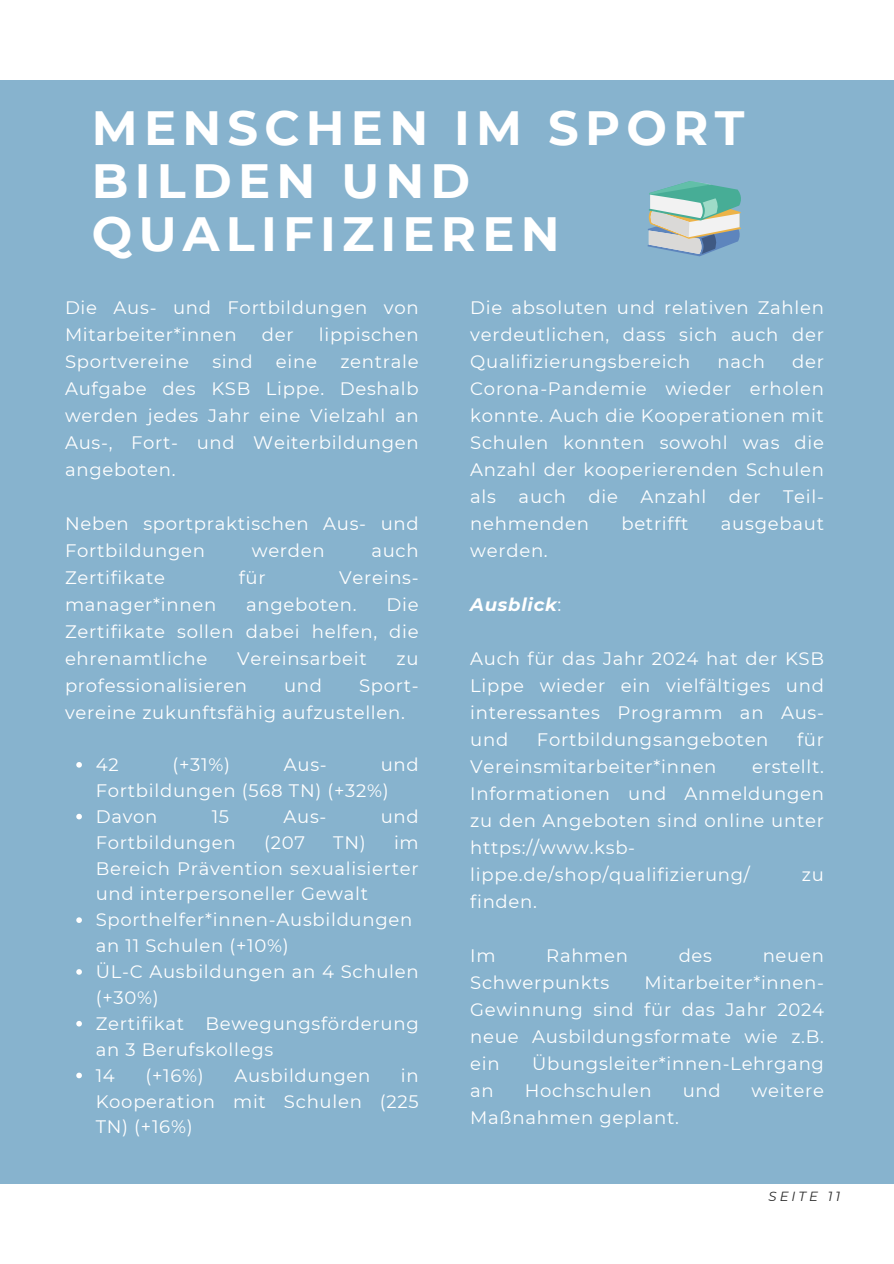
<style>
.page{position:relative;width:894px;height:1264px;background:#fff}
.page>*{position:absolute;margin:0;border:0;box-sizing:border-box;transform-origin:0 0}
.t1{font:700 48px/52.8px "Montserrat";letter-spacing:.13em;color:#fff}
.t2{font:18px/27px "Montserrat";letter-spacing:.04em;color:#fff;text-align:justify}
.t3{font:italic 700 18px "Montserrat";letter-spacing:.04em;color:#fff}
.t4{font:italic 13.2px "Montserrat";letter-spacing:.23em;color:#2a2a2a}
.s1{font-weight:400;font-style:normal}
</style>
<div class="page">
<div style="left:0;top:80px;width:893px;height:1103px;background:#87b3ce"></div>
<svg style="left:647px;top:181px;width:93px;height:75px"></svg>
<svg style="left:76px;top:762px;width:6px;height:5px"></svg>
<svg style="left:76px;top:813px;width:6px;height:6px"></svg>
<svg style="left:76px;top:917px;width:6px;height:6px"></svg>
<svg style="left:76px;top:969px;width:6px;height:5px"></svg>
<svg style="left:76px;top:1021px;width:6px;height:5px"></svg>
<svg style="left:76px;top:1072px;width:6px;height:6px"></svg>
<h1 class="t1" style="left:92px;top:101px;width:654px">MENSCHEN IM SPORT<br>BILDEN UND<br>QUALIFIZIEREN</h1>
<p class="t2" style="left:65px;top:294px;width:355px">Die Aus- und Fortbildungen von<br>Mitarbeiter*innen</p>
<p class="t2" style="left:262px;top:321px;width:33px">der</p>
<p class="t2" style="left:319px;top:321px;width:101px">lippischen</p>
<p class="t2" style="left:65px;top:348px;width:355px;text-indent:275px">zentrale Aufgabe des KSB Lippe. Deshalb werden jedes Jahr eine Vielzahl an Aus-, Fort- und Weiterbildungen angeboten.</p>
<p class="t2" style="left:65px;top:510px;width:355px">Neben sportpraktischen Aus- und<br>Fortbildungen</p>
<p class="t2" style="left:65px;top:348px;width:125px">Sportvereine</p>
<p class="t2" style="left:212px;top:348px;width:42px">sind</p>
<p class="t2" style="left:276px;top:348px;width:43px">eine</p>
<p class="t2" style="left:252px;top:537px;width:74px">werden</p>
<p class="t2" style="left:371px;top:537px;width:49px">auch</p>
<p class="t2" style="left:65px;top:564px;width:101px">Zertifikate</p>
<p class="t2" style="left:238px;top:564px;width:28px">für</p>
<p class="t2" style="left:339px;top:564px;width:81px">Vereins-</p>
<p class="t2" style="left:65px;top:591px;width:153px">manager*innen</p>
<p class="t2" style="left:246px;top:591px;width:112px">angeboten.</p>
<p class="t2" style="left:65px;top:591px;width:355px;text-indent:321px">Die Zertifikate sollen dabei helfen, die ehrenamtliche</p>
<p class="t2" style="left:237px;top:645px;width:131px">Vereinsarbeit</p>
<p class="t2" style="left:396px;top:645px;width:24px">zu</p>
<p class="t2" style="left:65px;top:672px;width:184px">professionalisieren</p>
<p class="t2" style="left:284px;top:672px;width:40px">und</p>
<p class="t2" style="left:65px;top:672px;width:355px;text-indent:294px">Sport&shy;vereine zukunftsfähig aufzustellen.</p>
<p class="t2" style="left:96px;top:751px;width:24px">42</p>
<p class="t2" style="left:172px;top:751px;width:59px">(+31%)</p>
<p class="t2" style="left:284px;top:751px;width:44px">Aus-</p>
<p class="t2" style="left:96px;top:751px;width:324px;line-height:25.8px;text-align:left;text-indent:285px">und<br>Fortbildungen (568 TN) (+32%)<br>Davon</p>
<p class="t2" style="left:212px;top:802px;width:19px">15</p>
<p class="t2" style="left:283px;top:802px;width:44px">Aus-</p>
<p class="t2" style="left:380px;top:802px;width:40px">und</p>
<p class="t2" style="left:96px;top:828px;width:141px">Fortbildungen</p>
<p class="t2" style="left:264px;top:828px;width:42px">(207</p>
<p class="t2" style="left:96px;top:829px;width:324px;line-height:25.8px;text-align:left;text-indent:237px">TN) im<br>Bereich Prävention sexualisierter und interpersoneller Gewalt<br>Sporthelfer*innen-Ausbildungen an 11 Schulen (+10%)<br>ÜL-C Ausbildungen an 4 Schulen (+30%)<br>Zertifikat Bewegungsförderung an 3 Berufskollegs<br>14</p>
<p class="t2" style="left:96px;top:1062px;width:324px;line-height:25.8px;text-indent:305px">in Kooperation mit Schulen (225<br>TN) (+16%)</p>
<p class="t2" style="left:145px;top:1061px;width:60px">(+16%)</p>
<p class="t2" style="left:234px;top:1061px;width:137px">Ausbildungen</p>
<p class="t2" style="left:470px;top:294px;width:355px">Die absoluten und relativen Zahlen verdeutlichen, dass sich auch der Qualifizierungsbereich</p>
<p class="t2" style="left:470px;top:348px;width:355px;text-indent:322px">der Corona-Pandemie wieder erholen konnte. Auch die Kooperationen mit Schulen konnten sowohl was die Anzahl der kooperierenden Schulen als auch die Anzahl der Teil&shy;nehmenden</p>
<p class="t2" style="left:717px;top:348px;width:49px">nach</p>
<p class="t2" style="left:621px;top:510px;width:69px">betrifft</p>
<p class="t2" style="left:720px;top:510px;width:104px">ausgebaut</p>
<p class="t2" style="left:470px;top:537px;width:79px">werden.</p>
<p class="t3" style="left:470px;top:593px;width:92px">Ausblick<span class="s1">:</span></p>
<p class="t2" style="left:470px;top:645px;width:355px">Auch für das Jahr 2024 hat der KSB Lippe wieder ein vielfältiges und interessantes Programm an Aus&shy;und</p>
<p class="t2" style="left:536px;top:726px;width:233px">Fortbildungsangeboten</p>
<p class="t2" style="left:796px;top:726px;width:28px">für</p>
<p class="t2" style="left:470px;top:753px;width:248px">Vereinsmitarbeiter*innen</p>
<p class="t2" style="left:470px;top:753px;width:355px;text-align:left;text-indent:282px">erstellt.<br>Informationen und Anmeldungen zu den Angeboten sind online unter https://www.ksb&shy;lippe.de/shop/qualifizierung/</p>
<p class="t2" style="left:801px;top:861px;width:24px">zu</p>
<p class="t2" style="left:470px;top:888px;width:68px">finden.</p>
<p class="t2" style="left:470px;top:942px;width:27px">Im</p>
<p class="t2" style="left:546px;top:942px;width:83px">Rahmen</p>
<p class="t2" style="left:678px;top:942px;width:35px">des</p>
<p class="t2" style="left:762px;top:942px;width:63px">neuen</p>
<p class="t2" style="left:470px;top:969px;width:140px">Schwerpunkts</p>
<p class="t2" style="left:470px;top:969px;width:355px;text-indent:174px">Mitarbeiter*innen-Gewinnung sind für das Jahr 2024 neue Ausbildungsformate wie z.B. ein</p>
<p class="t2" style="left:532px;top:1050px;width:293px">Übungsleiter*innen-Lehrgang</p>
<p class="t2" style="left:470px;top:1077px;width:25px">an</p>
<p class="t2" style="left:524px;top:1077px;width:128px">Hochschulen</p>
<p class="t2" style="left:682px;top:1077px;width:40px">und</p>
<p class="t2" style="left:751px;top:1077px;width:74px">weitere</p>
<p class="t2" style="left:470px;top:1104px;width:210px">Maßnahmen geplant.</p>
<p class="t4" style="left:768px;top:1188px;width:73px">SEITE 11</p>
</div>
